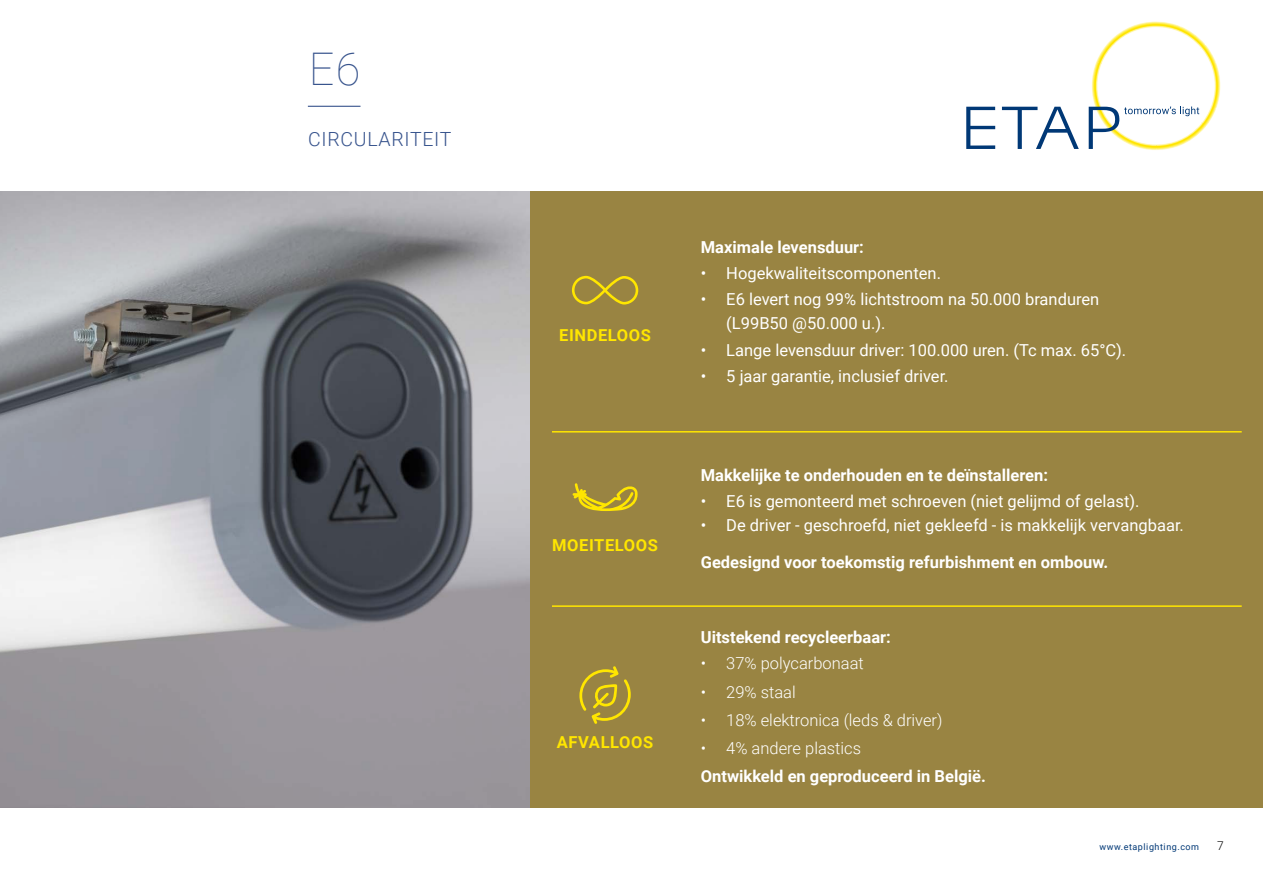
<style>
.page{position:relative;width:1263px;height:893px;background:#fff}
.page>*{position:absolute;margin:0;border:0;box-sizing:border-box;transform-origin:0 0}
.t1{font:100 45px "Roboto";color:#38548d}
.t2{font:300 19.5px "Roboto";letter-spacing:.035em;color:#38548d}
.t3{font:16.5px/24px "Roboto";color:#fff}
.t4{font:700 16.5px "Roboto";color:#fff}
.t5{font:300 16.5px "Roboto";color:#fff}
.t6{font:700 16.5px "Roboto";letter-spacing:.035em;color:#ffe600}
.t7{font:300 12px "Roboto";color:#000}
.t8{font:9px "Roboto";letter-spacing:.06em;color:#003876}
</style>
<div class="page">
<svg style="left:966px;top:107px;width:29px;height:42px"></svg>
<svg style="left:1002px;top:107px;width:77px;height:42px"></svg>
<svg style="left:1089px;top:21px;width:132px;height:129px"></svg>
<img style="left:0;top:191px;width:531px;height:617px">
<div style="left:531px;top:191px;width:732px;height:617px;background:#998442"></div>
<hr style="left:308px;top:106px;width:52px;height:1px;background:#38548d">
<svg style="left:573px;top:483px;width:65px;height:28px"></svg>
<svg style="left:579px;top:666px;width:52px;height:58px"></svg>
<hr style="left:552px;top:431px;width:690px;height:2px;background:#ffe600">
<hr style="left:552px;top:605px;width:690px;height:2px;background:#ffe600">
<svg style="left:572px;top:276px;width:66px;height:29px"></svg>
<h1 class="t1" style="left:309px;top:37px;width:53px">E6</h1>
<p class="t2" style="left:308px;top:125px;width:145px">CIRCULARITEIT</p>
<p class="t6" style="left:559px;top:324px;width:93px">EINDELOOS</p>
<p class="t6" style="left:552px;top:534px;width:107px">MOEITELOOS</p>
<p class="t6" style="left:557px;top:730px;width:98px">AFVALLOOS</p>
<p class="t4" style="left:701px;top:236px;width:165px">Maximale levensduur:</p>
<p class="t3" style="left:701px;top:261px;width:242px">• Hogekwaliteitscomponenten.</p>
<p class="t3" style="left:726px;top:287px;width:375px;text-indent:-25px">• E6 levert nog 99% lichtstroom na 50.000 branduren (L99B50 @50.000 u.).</p>
<p class="t3" style="left:701px;top:337px;width:427px">• Lange levensduur driver: 100.000 uren. (Tc max. 65°C).</p>
<p class="t3" style="left:701px;top:363px;width:249px">• 5 jaar garantie, inclusief driver.</p>
<p class="t4" style="left:701px;top:463px;width:349px">Makkelijke te onderhouden en te deïnstalleren:</p>
<p class="t3" style="left:701px;top:489px;width:440px">• E6 is gemonteerd met schroeven (niet gelijmd of gelast).</p>
<p class="t3" style="left:701px;top:513px;width:485px">• De driver - geschroefd, niet gekleefd - is makkelijk vervangbaar.</p>
<p class="t4" style="left:701px;top:550px;width:409px">Gedesignd voor toekomstig refurbishment en ombouw.</p>
<p class="t4" style="left:701px;top:626px;width:192px">Uitstekend recycleerbaar:</p>
<p class="t5" style="left:701px;top:652px;width:165px">• 37% polycarbonaat</p>
<p class="t5" style="left:701px;top:680px;width:97px">• 29% staal</p>
<p class="t5" style="left:701px;top:708px;width:243px">• 18% elektronica (leds &amp; driver)</p>
<p class="t5" style="left:701px;top:737px;width:162px">• 4% andere plastics</p>
<p class="t4" style="left:701px;top:765px;width:287px">Ontwikkeld en geproduceerd in België.</p>
<p class="t8" style="left:1099px;top:841px;width:101px">www.etaplighting.com</p>
<p class="t7" style="left:1217px;top:838px;width:8px">7</p>
</div>
